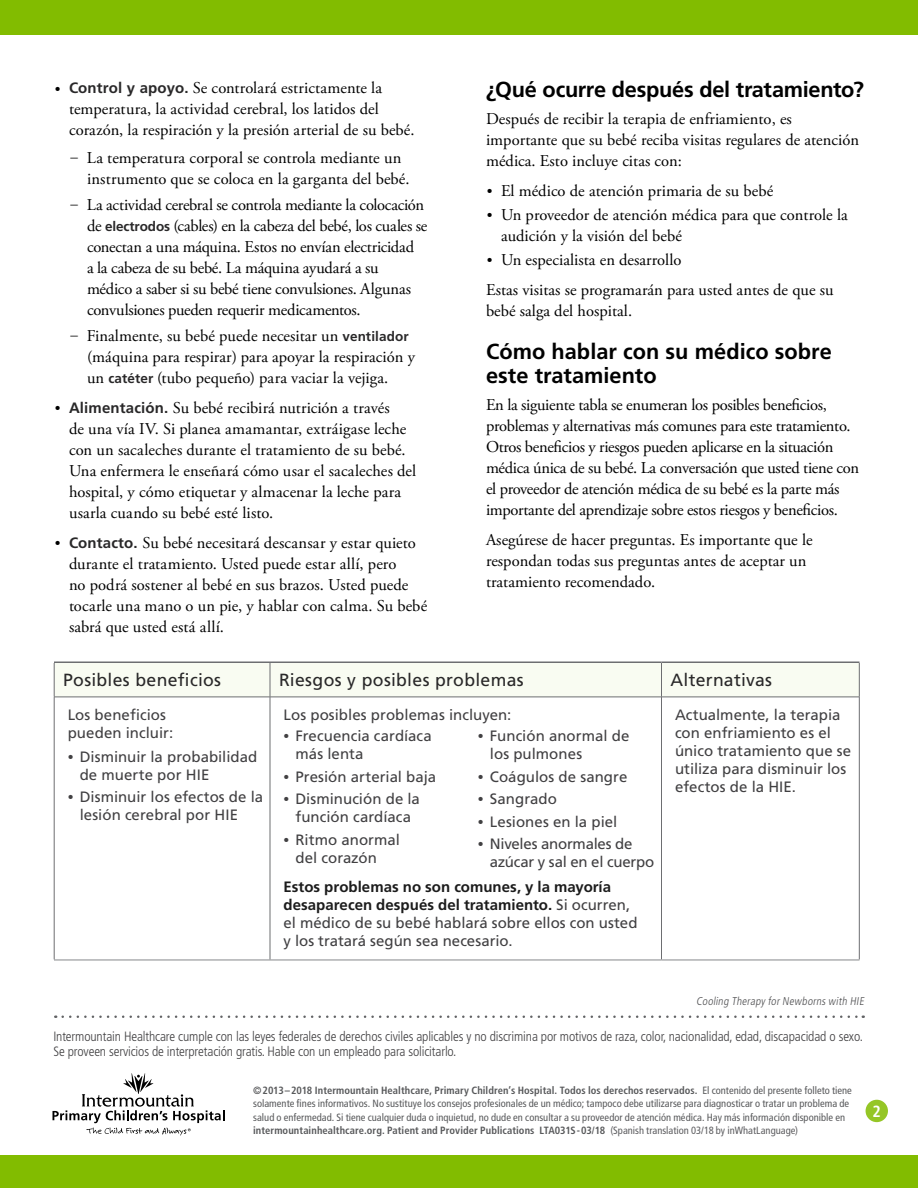
<style>
.page{position:relative;width:918px;height:1188px;background:#fff}
.page>*{position:absolute;margin:0;border:0;box-sizing:border-box;transform-origin:0 0}
.Level_1__h2{font:700 21.75px/24px "Frutiger LT Std";letter-spacing:-.005em;color:#000}
.Title_bar{font:17.7px "Frutiger LT Std";letter-spacing:.015em;color:#292829}
.Main__p{font:16.5px/21px "Adobe Garamond Pro";color:#000}
.Main__p-2{font:16.5px/21px "Adobe Garamond Pro";letter-spacing:-.02em;color:#000}
.Page_Number{font:700 condensed 16.2px "Frutiger LT Std";color:#fff}
.Main_table{font:15px/18px "Frutiger LT Std";color:#414042}
.Main_table-2{font:15px/18px "Frutiger LT Std";letter-spacing:-.02em;color:#414042}
.t1{font:300 condensed 13.5px/15.5px "Frutiger LT Std";letter-spacing:-.01em;color:#414042}
.English_Title{font:italic 300 condensed 11.25px "Frutiger LT Std";color:#4d4d4f}
.footer__h6{font:condensed 10.5px/13.5px "Frutiger LT Std";color:#58595b}
.s1{font-size:15px}
.s2{font-family:"Frutiger LT Std";font-weight:700;font-size:15px;color:#292829}
.s3{font-family:"Frutiger LT Std";font-weight:700;font-size:13.5px;color:#292829}
.s4{font-family:"Adobe Garamond Pro"}
.s5{font-weight:700;color:#1c1c1c}
.s6{font-weight:700}
.s7{color:#5d5d60}
</style>
<div class="page">
<div style="left:0;top:0;width:918px;height:35px;background:#82bc00"></div>
<div style="left:866px;top:1100px;width:22px;height:22px;background:#95c626;border-radius:50%"></div>
<div style="left:0;top:1156px;width:918px;height:32px;background:#82bc00"></div>
<svg style="left:52px;top:1073px;width:172px;height:63px"></svg>
<svg style="left:63px;top:1015px;width:801px;height:3px"></svg>
<div style="left:55px;top:663px;width:804px;height:34px;background:#f9fcf2"></div>
<hr style="left:54px;top:959px;width:216px;height:2px;background:#939598">
<hr style="left:270px;top:959px;width:392px;height:2px;background:#939598">
<hr style="left:662px;top:959px;width:198px;height:2px;background:#939598">
<hr style="left:54px;top:662px;width:216px;height:1px;background:#6d6e71">
<hr style="left:270px;top:662px;width:392px;height:1px;background:#6d6e71">
<hr style="left:662px;top:662px;width:198px;height:1px;background:#6d6e71">
<hr style="left:54px;top:663px;width:1px;height:34px;background:#6d6e71">
<hr style="left:270px;top:663px;width:1px;height:34px;background:#6d6e71">
<hr style="left:661px;top:663px;width:1px;height:34px;background:#6d6e71">
<hr style="left:859px;top:663px;width:1px;height:34px;background:#6d6e71">
<hr style="left:54px;top:697px;width:216px;height:1px;background:#6d6e71">
<hr style="left:270px;top:697px;width:392px;height:1px;background:#6d6e71">
<hr style="left:662px;top:697px;width:198px;height:1px;background:#6d6e71">
<hr style="left:54px;top:697px;width:1px;height:262px;background:#6d6e71">
<hr style="left:270px;top:697px;width:1px;height:262px;background:#6d6e71">
<hr style="left:661px;top:697px;width:1px;height:262px;background:#6d6e71">
<hr style="left:859px;top:697px;width:1px;height:262px;background:#6d6e71">
<p class="Level_1__h2" style="left:486px;top:78px;width:380px">¿Qué ocurre después del tratamiento?</p>
<p class="Main__p" style="left:486px;top:108px;width:375px">Después de recibir la terapia de enfriamiento, es importante que su bebé reciba visitas regulares de atención médica. Esto incluye citas con:</p>
<p class="Main__p" style="left:487px;top:181px;width:288px"><span class="s1">•</span> El médico de atención primaria de su bebé</p>
<p class="Main__p" style="left:501px;top:205px;width:348px;text-indent:-14px"><span class="s1">•</span> Un proveedor de atención médica para que controle la audición y la visión del bebé</p>
<p class="Main__p" style="left:487px;top:250px;width:196px"><span class="s1">•</span> Un especialista en desarrollo</p>
<p class="Main__p" style="left:486px;top:280px;width:349px">Estas visitas se programarán para usted antes de que su bebé salga del hospital.</p>
<p class="Level_1__h2" style="left:486px;top:340px;width:347px">Cómo hablar con su médico sobre este tratamiento</p>
<p class="Main__p-2" style="left:486px;top:395px;width:375px">En la siguiente tabla se enumeran los posibles beneficios, problemas y alternativas más comunes para este tratamiento.<br>Otros beneficios y riesgos pueden aplicarse en la situación médica única de su bebé. La conversación que usted tiene con el proveedor de atención médica de su bebé es la parte más importante del aprendizaje sobre estos riesgos y beneficios.</p>
<p class="Main__p" style="left:486px;top:530px;width:328px">Asegúrese de hacer preguntas. Es importante que le respondan todas sus preguntas antes de aceptar un tratamiento recomendado.</p>
<p class="Main__p" style="left:69px;top:78px;width:347px;text-indent:-14px"><span class="s1">•</span> <span class="s2">Control y apoyo.</span> Se controlará estrictamente la temperatura, la actividad cerebral, los latidos del corazón, la respiración y la presión arterial de su bebé.</p>
<p class="Main__p" style="left:87px;top:148px;width:324px;text-indent:-16px"><span class="s1">–</span> La temperatura corporal se controla mediante un instrumento que se coloca en la garganta del bebé.</p>
<p class="Main__p" style="left:87px;top:195px;width:342px;text-indent:-16px"><span class="s1">–</span> La actividad cerebral se controla mediante la colocación de <span class="s3">electrodos</span> (cables) en la cabeza del bebé, los cuales se conectan a una máquina. Estos no envían electricidad<br>a la cabeza de su bebé. La máquina ayudará a su médico a saber si su bebé tiene convulsiones. Algunas convulsiones pueden requerir medicamentos.</p>
<p class="Main__p" style="left:87px;top:326px;width:329px;text-indent:-16px"><span class="s1">–</span> Finalmente, su bebé puede necesitar un <span class="s3">ventilador </span>(máquina para respirar) para apoyar la respiración y un <span class="s3">catéter</span> (tubo pequeño) para vaciar la vejiga.</p>
<p class="Main__p" style="left:69px;top:397px;width:349px;text-indent:-14px"><span class="s1">•</span> <span class="s2">Alimentación.</span> Su bebé recibirá nutrición a través<br>de una vía IV. Si planea amamantar, extráigase leche con un sacaleches durante el tratamiento de su bebé.<br>Una enfermera le enseñará cómo usar el sacaleches del hospital, y cómo etiquetar y almacenar la leche para usarla cuando su bebé esté listo.</p>
<p class="Main__p" style="left:69px;top:533px;width:360px;text-indent:-14px"><span class="s1">•</span> <span class="s2">Contacto.</span> Su bebé necesitará descansar y estar quieto durante el tratamiento. Usted puede estar allí, pero<br>no podrá sostener al bebé en sus brazos. Usted puede tocarle una mano o un pie, y hablar con calma. Su bebé sabrá que usted está allí.</p>
<p class="Title_bar" style="left:63px;top:670px;width:159px">Posibles beneficios</p>
<p class="Title_bar" style="left:279px;top:670px;width:246px">Riesgos y posibles problemas</p>
<p class="Title_bar" style="left:670px;top:670px;width:103px">Alternativas</p>
<p class="Main_table" style="left:68px;top:706px;width:107px">Los beneficios pueden incluir:</p>
<p class="Main_table" style="left:80px;top:748px;width:179px;text-indent:-12px"><span class="s4">•</span> Disminuir la probabilidad de muerte por HIE</p>
<p class="Main_table" style="left:80px;top:788px;width:185px;text-indent:-12px"><span class="s4">•</span> Disminuir los efectos de la lesión cerebral por HIE</p>
<p class="Main_table" style="left:284px;top:706px;width:229px">Los posibles problemas incluyen:</p>
<p class="Main_table" style="left:295px;top:727px;width:138px;text-indent:-12px"><span class="s4">•</span> Frecuencia cardíaca más lenta</p>
<p class="Main_table" style="left:283px;top:767px;width:154px"><span class="s4">•</span> Presión arterial baja</p>
<p class="Main_table" style="left:283px;top:790px;width:138px;text-align:center"><span class="s4">•</span> Disminución de la función cardíaca</p>
<p class="Main_table" style="left:295px;top:830px;width:106px;text-indent:-12px"><span class="s4">•</span> Ritmo anormal del corazón</p>
<p class="Main_table" style="left:675px;top:706px;width:178px">Actualmente, la terapia con enfriamiento es el único tratamiento que se utiliza para disminuir los efectos de la HIE.</p>
<p class="Main_table" style="left:490px;top:727px;width:141px;text-indent:-12px"><span class="s4">•</span> Función anormal de los pulmones</p>
<p class="Main_table" style="left:478px;top:767px;width:151px"><span class="s4">•</span> Coágulos de sangre</p>
<p class="Main_table" style="left:478px;top:790px;width:81px"><span class="s4">•</span> Sangrado</p>
<p class="Main_table" style="left:478px;top:812px;width:141px"><span class="s4">•</span> Lesiones en la piel</p>
<p class="Main_table-2" style="left:490px;top:835px;width:166px;text-indent:-12px"><span class="s4">•</span> Niveles anormales de azúcar y sal en el cuerpo</p>
<p class="Main_table" style="left:284px;top:878px;width:356px"><span class="s5">Estos problemas no son comunes, y la mayoría desaparecen después del tratamiento.</span> Si ocurren, el médico de su bebé hablará sobre ellos con usted y los tratará según sea necesario.</p>
<p class="English_Title" style="left:696px;top:995px;width:171px">Cooling Therapy for Newborns with HIE</p>
<p class="t1" style="left:53px;top:1028px;width:811px">Intermountain Healthcare cumple con las leyes federales de derechos civiles aplicables y no discrimina por motivos de raza, color, nacionalidad, edad, discapacidad o sexo.<br>Se proveen servicios de interpretación gratis. Hable con un empleado para solicitarlo.</p>
<p class="footer__h6" style="left:253px;top:1084px;width:600px"><span class="s6">©2013–2018 Intermountain Healthcare, Primary Children’s Hospital. Todos los derechos reservados.</span> El contenido del presente folleto tiene solamente fines informativos. No sustituye los consejos profesionales de un médico; tampoco debe utilizarse para diagnosticar o tratar un problema de salud o enfermedad. Si tiene cualquier duda o inquietud, no dude en consultar a su proveedor de atención médica. Hay más información disponible en <span class="s6">intermountainhealthcare.org. Patient and Provider Publications LTA031S-03/18</span> <span class="s7">(Spanish translation 03/18 by inWhatLanguage)</span></p>
<p class="Page_Number" style="left:872px;top:1101px;width:10px">2</p>
</div>
